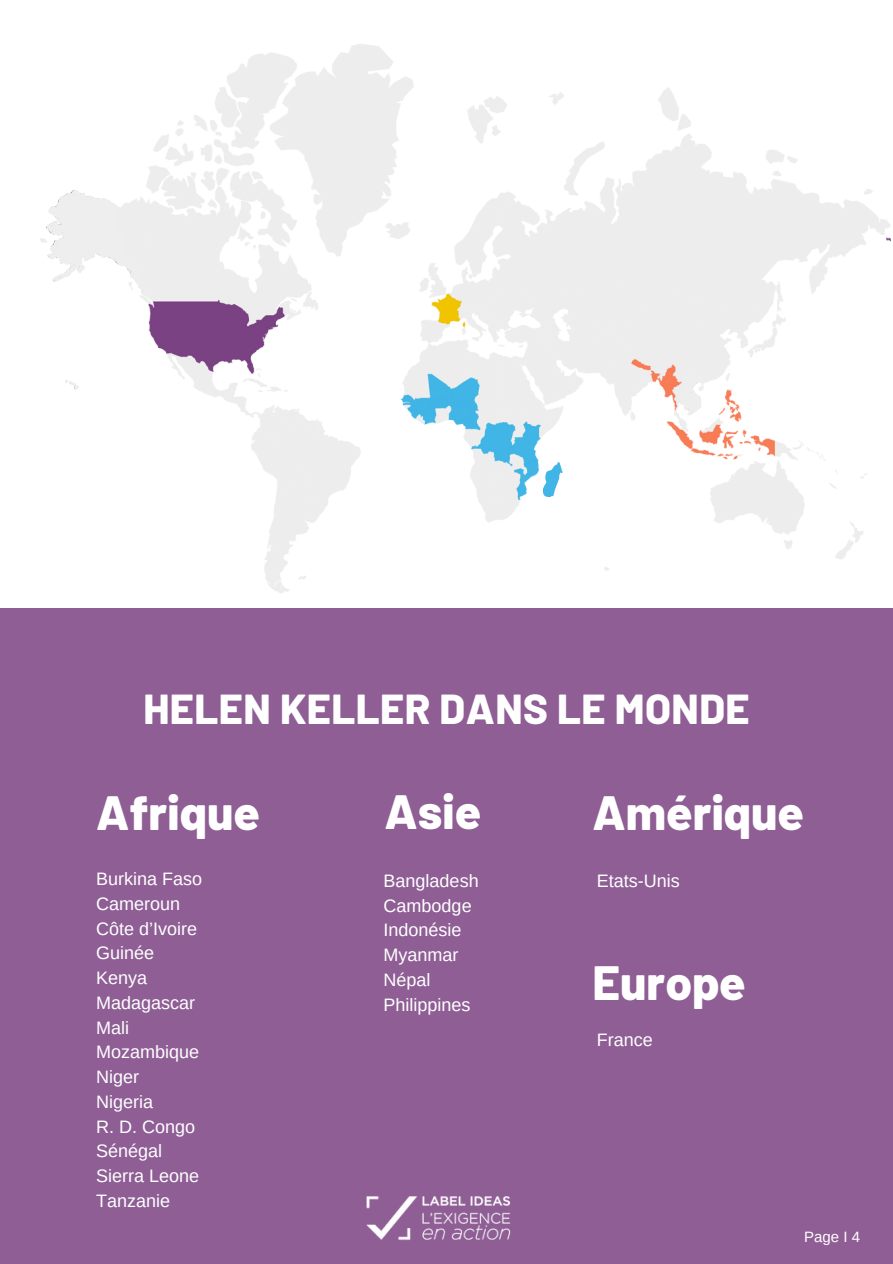
<style>
.page{position:relative;width:893px;height:1264px;background:#fff}
.page>*{position:absolute;margin:0;border:0;box-sizing:border-box;transform-origin:0 0}
.t1{font:800 48px "Barlow";color:#fff}
.t2{font:800 41.85px "Barlow";letter-spacing:.01em;color:#fff}
.t3{font:18px/24.8px "Arimo";color:#fff}
.t4{font:15px "Arimo";color:#fff}
</style>
<div class="page">
<img style="left:75px;top:44px;width:816px;height:549px">
<div style="left:0;top:607px;width:892px;height:656px;background:#8e5e95"></div>
<img style="left:366px;top:1196px;width:145px;height:44px">
<svg style="left:542px;top:462px;width:20px;height:35px"></svg>
<svg style="left:682px;top:374px;width:22px;height:41px"></svg>
<svg style="left:311px;top:419px;width:12px;height:16px"></svg>
<svg style="left:40px;top:190px;width:114px;height:92px"></svg>
<svg style="left:65px;top:380px;width:14px;height:9px"></svg>
<p class="t2" style="left:144px;top:682px;width:607px">HELEN KELLER DANS LE MONDE</p>
<h1 class="t1" style="left:96px;top:781px;width:165px">Afrique</h1>
<p class="t1" style="left:384px;top:781px;width:99px">Asie</p>
<h3 class="t1" style="left:592px;top:781px;width:213px">Amérique</h3>
<p class="t3" style="left:96px;top:866px;width:107px">Burkina Faso<br>Cameroun<br>Côte d’Ivoire<br>Guinée</p>
<h3 class="t3" style="left:96px;top:965px;width:53px">Kenya</h3>
<p class="t3" style="left:96px;top:990px;width:101px">Madagascar</p>
<h1 class="t3" style="left:96px;top:1015px;width:34px">Mali</h1>
<h1 class="t3" style="left:96px;top:1039px;width:105px">Mozambique<br>Niger<br>Nigeria<br>R. D. Congo<br>Sénégal<br>Sierra Leone<br>Tanzanie</h1>
<h3 class="t3" style="left:383px;top:868px;width:97px">Bangladesh<br>Cambodge<br>Indonésie<br>Myanmar<br>Népal</h3>
<p class="t3" style="left:383px;top:992px;width:89px">Philippines</p>
<p class="t3" style="left:596px;top:868px;width:84px">Etats-Unis</p>
<h1 class="t1" style="left:592px;top:951px;width:155px">Europe</h1>
<p class="t3" style="left:596px;top:1027px;width:57px">France</p>
<p class="t4" style="left:804px;top:1228px;width:57px">Page I 4</p>
</div>
